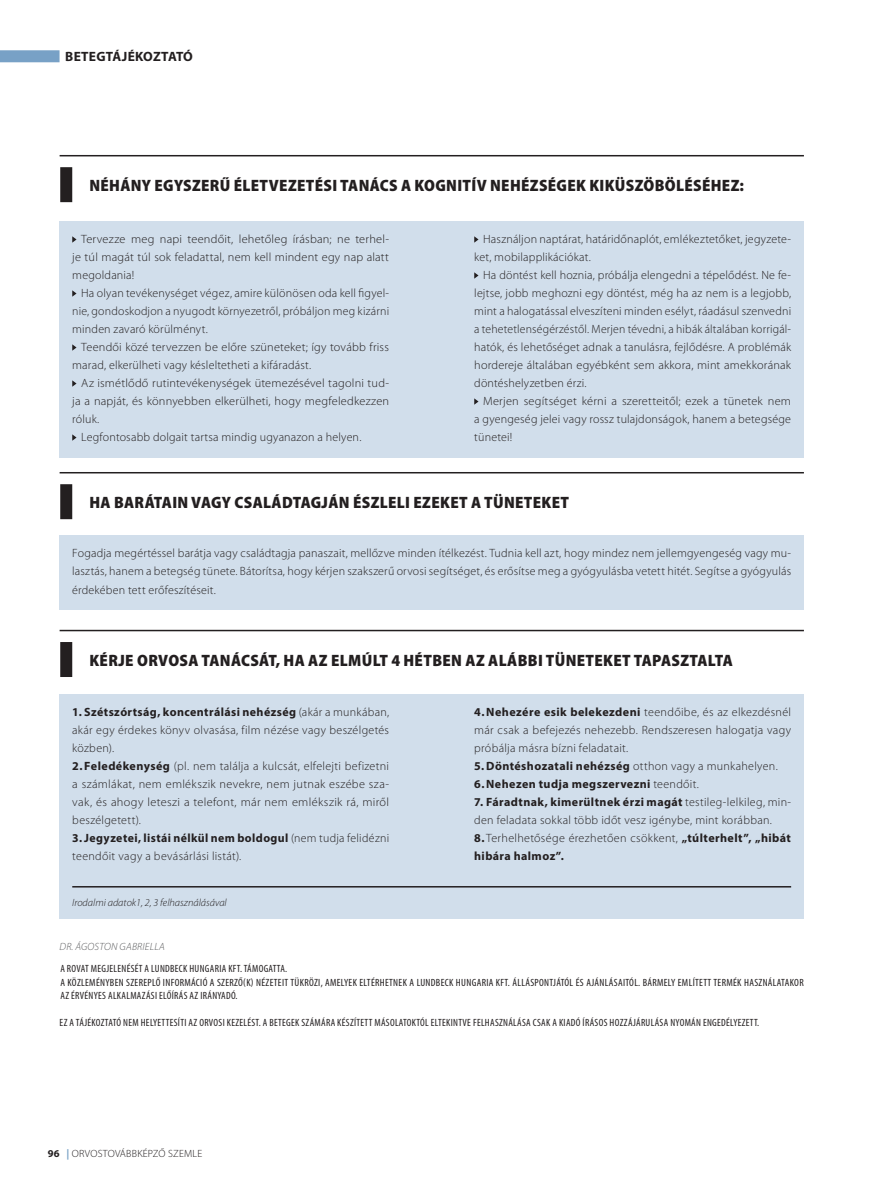
<style>
.page{position:relative;width:889px;height:1191px;background:#fff}
.page>*{position:absolute;margin:0;border:0;box-sizing:border-box;transform-origin:0 0}
.keretes_cím{font:900 semi-condensed 16.5px "Myriad Pro";letter-spacing:.02em;color:#231f20}
.t1{font:700 13.5px "Myriad Pro";letter-spacing:.02em;color:#231f20}
.táblázat_szöveg{font:300 12px/18px "Myriad Pro";letter-spacing:.02em;color:#231f20;text-align:justify}
.táblázat_szöveg-2{font:700 12px/18px "Myriad Pro";letter-spacing:.035em;color:#231f20}
.t2{font:condensed 10.5px/13.5px "Myriad Pro";letter-spacing:.03em;color:#231f20}
.t3{font:italic 300 10.5px "Myriad Pro";color:#231f20}
.t4{font:300 10.5px "Myriad Pro";letter-spacing:.02em;color:#231f20}
.szerző_képalá{font:italic 300 10.5px "Myriad Pro";letter-spacing:.02em;color:#57585a}
.s1{font-weight:700}
.s2{font-weight:300}
.s3{font-weight:700;color:#78a1c6}
</style>
<div class="page">
<div style="left:0;top:50px;width:60px;height:12px;background:#78a1c6"></div>
<div style="left:59px;top:221px;width:745px;height:236px;background:#d1deeb"></div>
<svg style="left:72px;top:236px;width:5px;height:7px"></svg>
<svg style="left:72px;top:290px;width:5px;height:7px"></svg>
<svg style="left:72px;top:344px;width:5px;height:7px"></svg>
<svg style="left:72px;top:380px;width:5px;height:7px"></svg>
<svg style="left:72px;top:434px;width:5px;height:7px"></svg>
<svg style="left:474px;top:236px;width:4px;height:7px"></svg>
<svg style="left:474px;top:272px;width:4px;height:7px"></svg>
<svg style="left:474px;top:398px;width:4px;height:7px"></svg>
<div style="left:59px;top:694px;width:745px;height:224px;background:#d1deeb"></div>
<div style="left:60px;top:167px;width:12px;height:35px;background:#231f20"></div>
<div style="left:60px;top:642px;width:12px;height:35px;background:#231f20"></div>
<div style="left:60px;top:484px;width:12px;height:35px;background:#231f20"></div>
<hr style="left:60px;top:155px;width:744px;height:1px;background:#231f20">
<hr style="left:60px;top:630px;width:744px;height:1px;background:#231f20">
<hr style="left:72px;top:886px;width:719px;height:1px;background:#231f20">
<hr style="left:60px;top:472px;width:744px;height:1px;background:#231f20">
<div style="left:59px;top:536px;width:745px;height:74px;background:#d1deeb"></div>
<p class="t1" style="left:65px;top:48px;width:129px">BETEGTÁJÉKOZTATÓ</p>
<p class="keretes_cím" style="left:89px;top:176px;width:656px">NÉHÁNY EGYSZERŰ ÉLETVEZETÉSI TANÁCS A KOGNITÍV NEHÉZSÉGEK KIKÜSZÖBÖLÉSÉHEZ:</p>
<p class="táblázat_szöveg" style="left:72px;top:230px;width:318px;text-indent:9px">Tervezze meg napi teendőit, lehetőleg írásban; ne terhel&shy;je túl magát túl sok feladattal, nem kell mindent egy nap alatt megoldania!</p>
<p class="táblázat_szöveg" style="left:72px;top:284px;width:318px;text-indent:9px">Ha olyan tevékenységet végez, amire különösen oda kell figyel&shy;nie, gondoskodjon a nyugodt környezetről, próbáljon meg kizárni minden zavaró körülményt.</p>
<p class="táblázat_szöveg" style="left:72px;top:338px;width:318px;text-indent:9px">Teendői közé tervezzen be előre szüneteket; így tovább friss marad, elkerülheti vagy késleltetheti a kifáradást.</p>
<p class="táblázat_szöveg" style="left:72px;top:374px;width:318px;text-indent:9px">Az ismétlődő rutintevékenységek ütemezésével tagolni tud&shy;ja a napját, és könnyebben elkerülheti, hogy megfeledkezzen róluk.</p>
<p class="táblázat_szöveg" style="left:81px;top:428px;width:282px">Legfontosabb dolgait tartsa mindig ugyanazon a helyen.</p>
<p class="táblázat_szöveg" style="left:474px;top:230px;width:318px;text-indent:9px">Használjon naptárat, határidőnaplót, emlékeztetőket, jegyzete&shy;ket, mobilapplikációkat.</p>
<p class="táblázat_szöveg" style="left:474px;top:266px;width:318px;text-indent:9px">Ha döntést kell hoznia, próbálja elengedni a tépelődést. Ne fe&shy;lejtse, jobb meghozni egy döntést, még ha az nem is a legjobb, mint a halogatással elveszíteni minden esélyt, ráadásul szenvedni a tehetetlenségérzéstől. Merjen tévedni, a hibák általában korrigál&shy;hatók, és lehetőséget adnak a tanulásra, fejlődésre. A problémák hordereje általában egyébként sem akkora, mint amekkorának döntéshelyzetben érzi.</p>
<p class="táblázat_szöveg" style="left:474px;top:392px;width:318px;text-indent:9px">Merjen segítséget kérni a szeretteitől; ezek a tünetek nem a gyengeség jelei vagy rossz tulajdonságok, hanem a betegsége tünetei!</p>
<p class="keretes_cím" style="left:89px;top:493px;width:481px">HA BARÁTAIN VAGY CSALÁDTAGJÁN ÉSZLELI EZEKET A TÜNETEKET</p>
<p class="táblázat_szöveg" style="left:72px;top:544px;width:720px">Fogadja megértéssel barátja vagy családtagja panaszait, mellőzve minden ítélkezést. Tudnia kell azt, hogy mindez nem jellemgyengeség vagy mu&shy;lasztás, hanem a betegség tünete. Bátorítsa, hogy kérjen szakszerű orvosi segítséget, és erősítse meg a gyógyulásba vetett hitét. Segítse a gyógyulás érdekében tett erőfeszítéseit.</p>
<p class="keretes_cím" style="left:89px;top:650px;width:645px">KÉRJE ORVOSA TANÁCSÁT, HA AZ ELMÚLT 4 HÉTBEN AZ ALÁBBI TÜNETEKET TAPASZTALTA</p>
<p class="táblázat_szöveg" style="left:72px;top:703px;width:318px"><span class="s1">1. Szétszórtság, koncentrálási nehézség</span> (akár a munkában, akár egy érdekes könyv olvasása, film nézése vagy beszélgetés közben).</p>
<p class="táblázat_szöveg" style="left:72px;top:757px;width:318px"><span class="s1">2.Feledékenység</span> (pl. nem találja a kulcsát, elfelejti befizetni a számlákat, nem emlékszik nevekre, nem jutnak eszébe sza&shy;vak, és ahogy leteszi a telefont, már nem emlékszik rá, miről beszélgetett).</p>
<p class="táblázat_szöveg" style="left:72px;top:829px;width:318px"><span class="s1">3. Jegyzetei, listái nélkül nem boldogul</span> (nem tudja felidézni teendőit vagy a bevásárlási listát).</p>
<p class="t3" style="left:72px;top:896px;width:156px">Irodalmi adatok1, 2, 3 felhasználásával</p>
<p class="táblázat_szöveg" style="left:474px;top:703px;width:318px"><span class="s1">4.Nehezére esik belekezdeni</span> teendőibe, és az elkezdésnél már csak a befejezés nehezebb. Rendszeresen halogatja vagy próbálja másra bízni feladatait.</p>
<p class="táblázat_szöveg-2" style="left:474px;top:756px;width:305px">5.Döntéshozatali nehézség <span class="s2">otthon vagy a munkahelyen.</span></p>
<p class="táblázat_szöveg-2" style="left:474px;top:774px;width:226px">6.Nehezen tudja megszervezni <span class="s2">teendőit.</span></p>
<p class="táblázat_szöveg" style="left:474px;top:793px;width:318px"><span class="s1">7. Fáradtnak, kimerültnek érzi magát</span> testileg-lelkileg, min&shy;den feladata sokkal több időt vesz igénybe, mint korábban.</p>
<p class="táblázat_szöveg-2" style="left:474px;top:828px;width:318px">8. <span class="s2">Terhelhetősége érezhetően csökkent,</span> „túlterhelt”, „hibát hibára halmoz”.</p>
<p class="szerző_képalá" style="left:60px;top:940px;width:106px">DR. ÁGOSTON GABRIELLA</p>
<p class="t2" style="left:60px;top:962px;width:228px">A ROVAT MEGJELENÉSÉT A LUNDBECK HUNGARIA KFT. TÁMOGATTA.</p>
<p class="t2" style="left:60px;top:975px;width:745px">A KÖZLEMÉNYBEN SZEREPLŐ INFORMÁCIÓ A SZERZŐ(K) NÉZETEIT TÜKRÖZI, AMELYEK ELTÉRHETNEK A LUNDBECK HUNGARIA KFT. ÁLLÁSPONTJÁTÓL ÉS AJÁNLÁSAITÓL. BÁRMELY EMLÍTETT TERMÉK HASZNÁLATAKOR<br>AZ ÉRVÉNYES ALKALMAZÁSI ELŐÍRÁS AZ IRÁNYADÓ.</p>
<p class="t2" style="left:60px;top:1016px;width:701px">EZ A TÁJÉKOZTATÓ NEM HELYETTESÍTI AZ ORVOSI KEZELÉST. A BETEGEK SZÁMÁRA KÉSZÍTETT MÁSOLATOKTÓL ELTEKINTVE FELHASZNÁLÁSA CSAK A KIADÓ ÍRÁSOS HOZZÁJÁRULÁSA NYOMÁN ENGEDÉLYEZETT.</p>
<p class="t4" style="left:48px;top:1148px;width:156px"><span class="s1">96</span> <span class="s3">|</span> ORVOSTOVÁBBKÉPZŐ SZEMLE</p>
</div>
